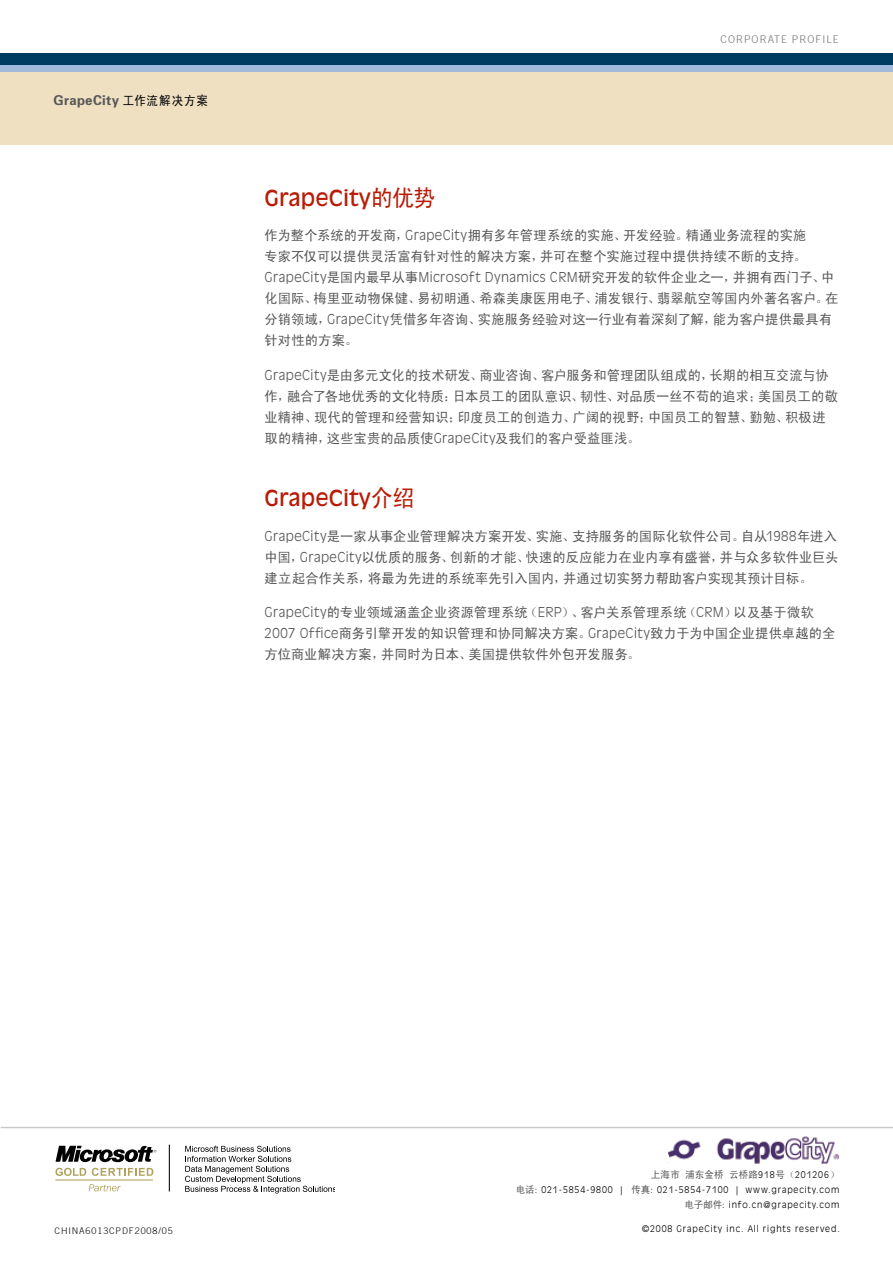
<style>
.page{position:relative;width:893px;height:1263px;background:#fff}
.page>*{position:absolute;margin:0;border:0;box-sizing:border-box;transform-origin:0 0}
.t1{font:21.75px "Antique Olive";color:#b91b06}
.t2{font:13.5px/21px "Sim Hei";letter-spacing:.01em;color:#595757}
.t3{font:300 13.5px "Antique Olive";letter-spacing:.03em;color:#595757}
.t4{font:13.5px "FZZYJW GB1 0";letter-spacing:.025em;color:#595757}
.t5{font:300 10.5px "Trade Gothic";letter-spacing:.1em;color:#727172}
.t6{font:9.75px "Sim Hei";letter-spacing:.02em;color:#595757}
.t7{font:300 9px/15px "Antique Olive";letter-spacing:.1em;color:#000;text-align:right}
.t8{font:300 9px "Trade Gothic";letter-spacing:.1em;color:#000}
.s1{font-family:"Sim Hei";font-size:12.75px;color:#000}
.s2{font-family:"Sim Hei";font-size:23.25px}
.s3{font-family:"Antique Olive";font-weight:300}
.s4{font-family:"Sim Hei";font-weight:400}
.s5{font-family:"Antique Olive";font-weight:300;font-size:9px;color:#000}
.s6{font-family:"Sim Hei";font-weight:400;font-size:9.75px;color:#595757}
</style>
<div class="page">
<hr style="left:1px;top:1127px;width:892px;height:1px;background:#c8c9ca">
<img style="left:668px;top:1136px;width:170px;height:28px">
<div style="left:0;top:69px;width:892px;height:76px;background:#efe0c2"></div>
<div style="left:0;top:53px;width:893px;height:12px;background:#003b61"></div>
<div style="left:0;top:65px;width:893px;height:7px;background:#a1badc"></div>
<svg style="left:55px;top:1168px;width:31px;height:8px"></svg>
<svg style="left:92px;top:1168px;width:61px;height:8px"></svg>
<hr style="left:55px;top:1179px;width:98px;height:1px;background:#b0a25c">
<svg style="left:89px;top:1184px;width:32px;height:7px"></svg>
<svg style="left:56px;top:1145px;width:100px;height:17px"></svg>
<hr style="left:169px;top:1145px;width:1px;height:46px;background:#000">
<svg style="left:185px;top:1146px;width:150px;height:47px"></svg>
<p class="t4" style="left:54px;top:93px;width:156px">GrapeCity <span class="s1">工作流解决方案</span></p>
<p class="t5" style="left:721px;top:33px;width:119px">CORPORATE PROFILE</p>
<h1 class="t1" style="left:265px;top:185px;width:172px">GRAPECITY<span class="s2">的优势</span></h1>
<p class="t2" style="left:265px;top:225px;width:544px">作为整个系统的开发商，<span class="s3">GrapeCity</span>拥有多年管理系统的实施、开发经验。精通业务流程的实施专家不仅可以提供灵活富有针对性的解决方案，并可在整个实施过程中提供持续不断的支持。</p>
<p class="t3" style="left:265px;top:270px;width:571px">GrapeCity<span class="s4">是国内最早从事</span>Microsoft Dynamics CRM<span class="s4">研究开发的软件企业之一，并拥有西门子、中</span></p>
<p class="t2" style="left:265px;top:288px;width:575px">化国际、梅里亚动物保健、易初明通、希森美康医用电子、浦发银行、翡翠航空等国内外著名客户。在分销领域，<span class="s3">GrapeCity</span>凭借多年咨询、实施服务经验对这一行业有着深刻了解，能为客户提供最具有针对性的方案。</p>
<p class="t2" style="left:265px;top:365px;width:575px"><span class="s3">GrapeCity</span>是由多元文化的技术研发、商业咨询、客户服务和管理团队组成的，长期的相互交流与协作，融合了各地优秀的文化特质：日本员工的团队意识、韧性、对品质一丝不苟的追求；美国员工的敬业精神、现代的管理和经营知识；印度员工的创造力、广阔的视野；中国员工的智慧、勤勉、积极进取的精神，这些宝贵的品质使<span class="s3">GrapeCity</span>及我们的客户受益匪浅。</p>
<h1 class="t1" style="left:265px;top:485px;width:152px">GRAPECITY<span class="s2">介绍</span></h1>
<p class="t2" style="left:265px;top:525px;width:575px;text-align:justify"><span class="s3">GrapeCity</span>是一家从事企业管理解决方案开发、实施、支持服务的国际化软件公司。自从<span class="s3">1988</span>年进入中国，<span class="s3">GrapeCity</span>以优质的服务、创新的才能、快速的反应能力在业内享有盛誉，并与众多软件业巨头建立起合作关系，将最为先进的系统率先引入国内，并通过切实努力帮助客户实现其预计目标。</p>
<p class="t2" style="left:265px;top:602px;width:572px"><span class="s3">GrapeCity</span>的专业领域涵盖企业资源管理系统（<span class="s3">ERP</span>）、客户关系管理系统（<span class="s3">CRM</span>）以及基于微软<br><span class="s3">2007 Office</span>商务引擎开发的知识管理和协同解决方案。<span class="s3">GrapeCity</span>致力于为中国企业提供卓越的全方位商业解决方案，并同时为日本、美国提供软件外包开发服务。</p>
<p class="t8" style="left:55px;top:1226px;width:120px">CHINA6013CP DF2008/05</p>
<p class="t6" style="left:651px;top:1169px;width:190px">上海市 浦东金桥 云桥路<span class="s5">918</span>号（<span class="s5">201206</span>）</p>
<p class="t7" style="left:516px;top:1182px;width:325px"><span class="s6">电话</span>: 021-5854-9800 | <span class="s6">传真</span>: 021-5854-7100 | www.grapecity.com<span class="s6">电子邮件</span>: info.cn@grapecity.com</p>
<p class="t7" style="left:642px;top:1221px;width:199px">©2008 GrapeCity inc. All rights reserved.</p>
</div>
